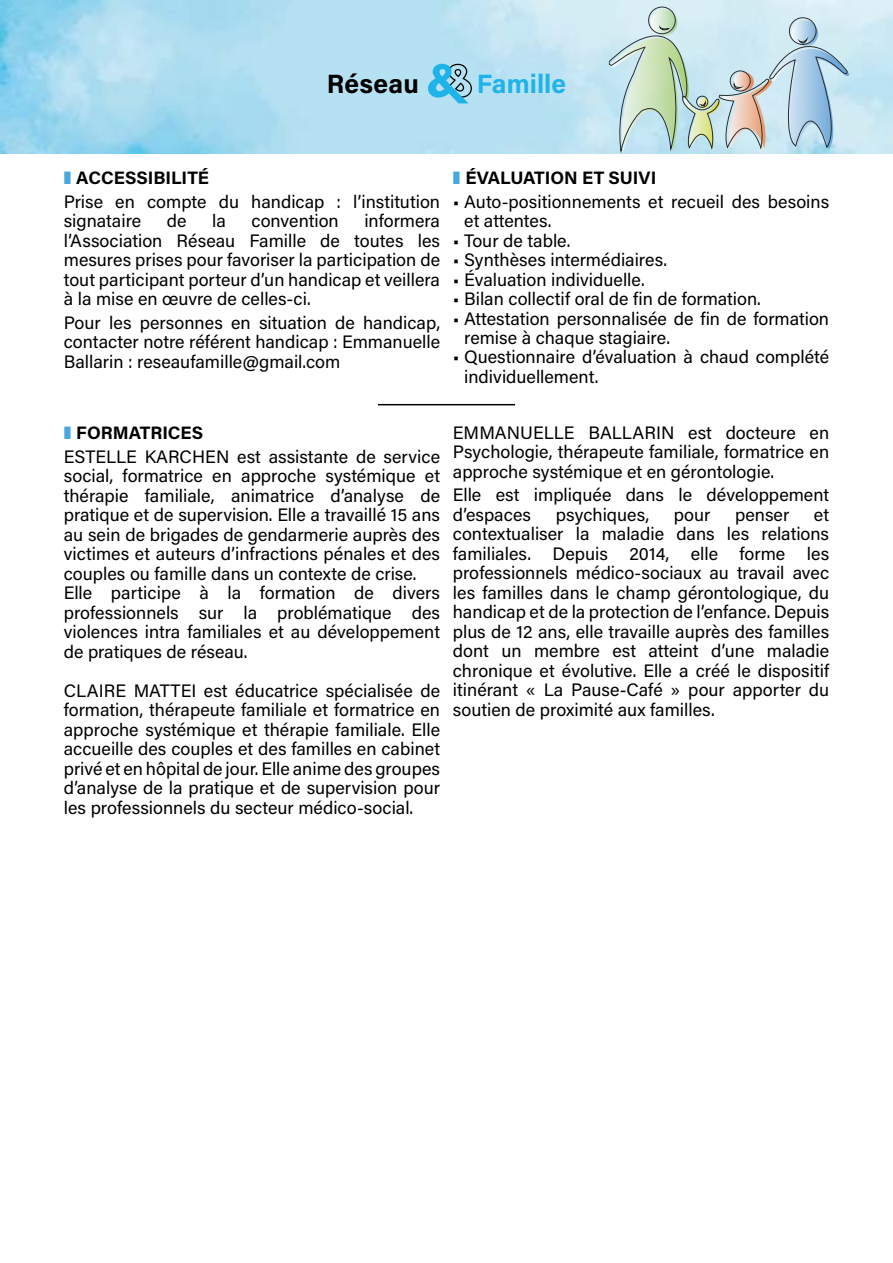
<style>
.page{position:relative;width:893px;height:1263px;background:#fff}
.page>*{position:absolute;margin:0;border:0;box-sizing:border-box;transform-origin:0 0}
.t1{font:700 26.4px "Acumin Pro";color:#1fb4e9}
.t2{font:700 26.4px "Acumin Pro";letter-spacing:.01em;color:#000}
.t3{font:18px/19.5px "Acumin Pro";color:#000}
.t4{font:700 18px "Acumin Pro";color:#000}
.s1{color:#46a8df}
.s2{font-weight:700}
</style>
<div class="page">
<img style="left:0;top:0;width:893px;height:153px">
<svg style="left:428px;top:64px;width:44px;height:39px;background:#6ebdda"></svg>
<svg style="left:609px;top:0;width:241px;height:153px;background:#c3dbdd"></svg>
<hr style="left:378px;top:404px;width:137px;height:1px;background:#000">
<h1 class="t2" style="left:327px;top:65px;width:94px">Réseau</h1>
<h1 class="t1" style="left:477px;top:65px;width:91px">Famille</h1>
<p class="t3" style="left:64px;top:165px;width:378px;line-height:23.7px"><span class="s1">❚</span> <span class="s2">ACCESSIBILITÉ<br></span>Prise en compte du handicap : l’institution</p>
<p class="t3" style="left:64px;top:210px;width:79px">signataire</p>
<p class="t3" style="left:167px;top:210px;width:21px">de</p>
<p class="t3" style="left:212px;top:210px;width:15px">la</p>
<p class="t3" style="left:251px;top:210px;width:89px">convention</p>
<p class="t3" style="left:64px;top:210px;width:378px;text-align:justify;text-indent:301px">informera l’Association Réseau Famille de toutes les mesures prises pour favoriser la participation de tout participant porteur d’un handicap et veillera à la mise en œuvre de celles-ci.</p>
<p class="t3" style="left:64px;top:312px;width:378px;text-align:justify">Pour les personnes en situation de handicap, contacter notre référent handicap : Emmanuelle Ballarin : reseaufamille@gmail.com</p>
<p class="t4" style="left:453px;top:165px;width:205px"><span class="s1">❚</span> ÉVALUATION ET SUIVI</p>
<p class="t3" style="left:464px;top:191px;width:367px;text-indent:-11px">• Auto-positionnements et recueil des besoins et attentes.</p>
<p class="t3" style="left:453px;top:230px;width:119px">• Tour de table.</p>
<p class="t3" style="left:453px;top:249px;width:216px">• Synthèses intermédiaires.</p>
<p class="t3" style="left:453px;top:269px;width:193px">• Évaluation individuelle.</p>
<p class="t3" style="left:453px;top:288px;width:309px">• Bilan collectif oral de fin de formation.</p>
<p class="t3" style="left:464px;top:308px;width:366px;text-indent:-11px">• Attestation personnalisée de fin de formation remise à chaque stagiaire.</p>
<p class="t3" style="left:464px;top:347px;width:367px;text-indent:-11px">• Questionnaire d’évaluation à chaud complété individuellement.</p>
<p class="t3" style="left:64px;top:420px;width:378px;line-height:23.7px"><span class="s1">❚</span> <span class="s2">FORMATRICES<br></span>ESTELLE KARCHEN est assistante de service</p>
<p class="t3" style="left:64px;top:466px;width:378px">social, formatrice en approche systémique et thérapie familiale, animatrice d’analyse de pratique et de supervision. Elle a travaillé 15 ans au sein de brigades de gendarmerie auprès des victimes et auteurs d’infractions pénales et des couples ou famille dans un contexte de crise.<br>Elle participe à la formation de divers professionnels sur la problématique des violences intra familiales et au développement de pratiques de réseau.</p>
<p class="t3" style="left:64px;top:680px;width:378px;text-align:justify">CLAIRE MATTEI est éducatrice spécialisée de formation, thérapeute familiale et formatrice en approche systémique et thérapie familiale. Elle accueille des couples et des familles en cabinet privé et en hôpital de jour. Elle anime des groupes d’analyse de la pratique et de supervision pour les professionnels du secteur médico-social.</p>
<p class="t3" style="left:453px;top:422px;width:378px;text-align:justify">EMMANUELLE BALLARIN est docteure en Psychologie, thérapeute familiale, formatrice en approche systémique et en gérontologie.</p>
<p class="t3" style="left:453px;top:485px;width:378px">Elle est impliquée dans le développement d’espaces</p>
<p class="t3" style="left:556px;top:504px;width:95px">psychiques,</p>
<p class="t3" style="left:674px;top:504px;width:38px">pour</p>
<p class="t3" style="left:735px;top:504px;width:56px">penser</p>
<p class="t3" style="left:453px;top:504px;width:378px;text-align:justify;text-indent:361px">et contextualiser la maladie dans les relations familiales. Depuis 2014, elle forme les professionnels médico-sociaux au travail avec les familles dans le champ gérontologique, du handicap et de la protection de l’enfance. Depuis plus de 12 ans, elle travaille auprès des familles dont un membre est atteint d’une maladie chronique et évolutive. Elle a créé le dispositif itinérant « La Pause-Café » pour apporter du soutien de proximité aux familles.</p>
</div>
